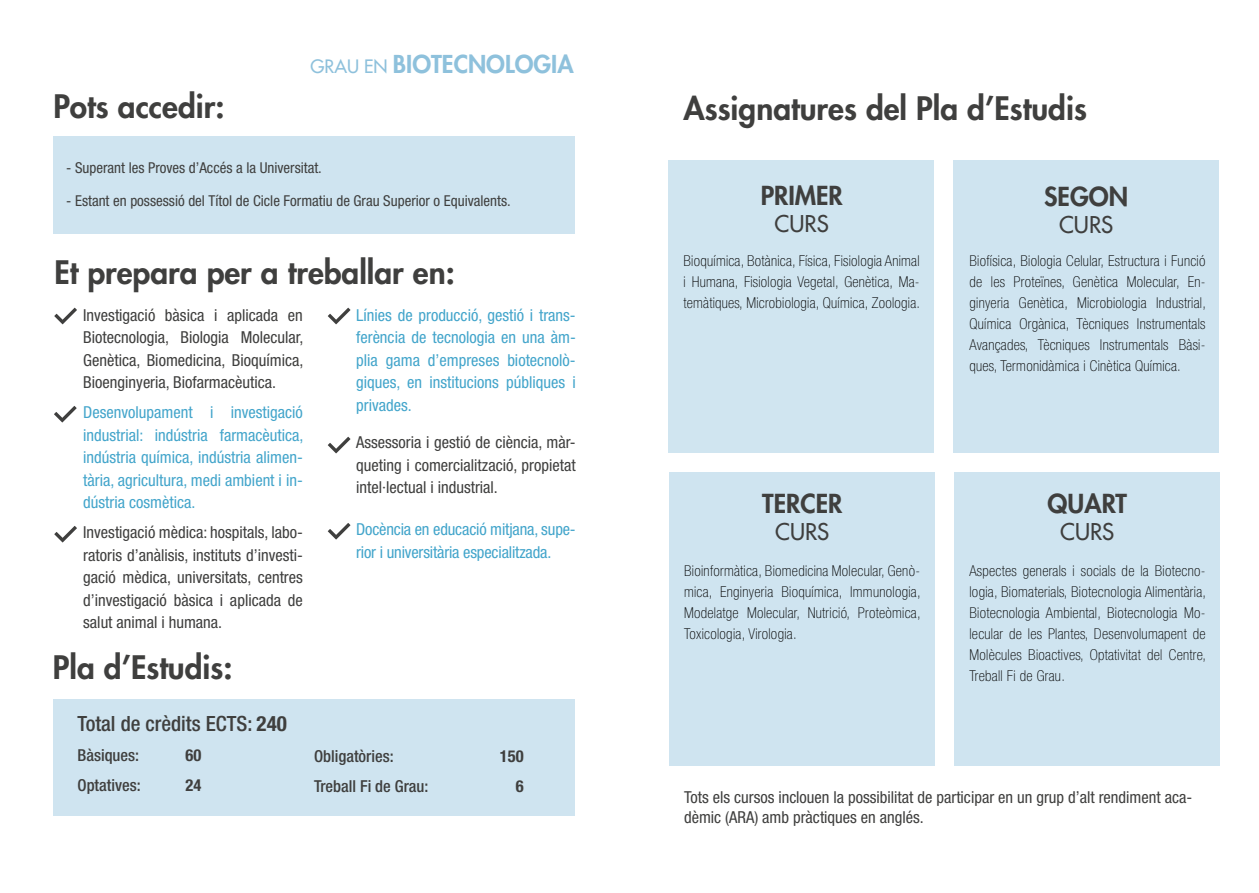
<style>
.page{position:relative;width:1259px;height:893px;background:#fff}
.page>*{position:absolute;margin:0;border:0;box-sizing:border-box;transform-origin:0 0}
.t1{font:800 31.5px "Futura Std";color:#3f3f3e}
.t2{font:800 25.5px "Futura Std";color:#3f3f3e}
.t3{font:800 24px "Futura Std";color:#8ec1dc}
.t4{font:500 22.5px "Futura Std";color:#3f3f3e}
.t5{font:500 condensed 21px "Helvetica Neue LT Std";color:#3f3f3e}
.t6{font:condensed 16.5px/22.5px "Helvetica Neue LT Std";color:#3f3f3e;text-align:justify}
.t7{font:condensed 16.5px/22.5px "Helvetica Neue LT Std";color:#43a5cb;text-align:justify}
.t8{font:500 condensed 16.5px "Helvetica Neue LT Std";color:#3f3f3e}
.t9{font:700 condensed 16.5px "Helvetica Neue LT Std";color:#3f3f3e}
.t10{font:100 condensed 15px/21px "Helvetica Neue LT Std";letter-spacing:.02em;color:#000;text-align:justify}
.t11{font:condensed 15px "Helvetica Neue LT Std";color:#3f3f3e}
.s1{font-weight:500;font-size:18px}
.s2{font-weight:700}
</style>
<div class="page">
<svg style="left:54px;top:308px;width:23px;height:16px"></svg>
<svg style="left:328px;top:308px;width:22px;height:16px"></svg>
<svg style="left:54px;top:406px;width:23px;height:16px"></svg>
<svg style="left:328px;top:523px;width:22px;height:17px"></svg>
<svg style="left:328px;top:437px;width:22px;height:16px"></svg>
<svg style="left:54px;top:526px;width:23px;height:16px"></svg>
<div style="left:53px;top:136px;width:521px;height:98px;background:#cfe4f0"></div>
<div style="left:53px;top:699px;width:521px;height:117px;background:#cfe4f0"></div>
<div style="left:954px;top:472px;width:266px;height:294px;background:#cfe4f0"></div>
<div style="left:669px;top:472px;width:266px;height:294px;background:#cfe4f0"></div>
<div style="left:953px;top:160px;width:266px;height:292px;background:#cfe4f0"></div>
<div style="left:668px;top:160px;width:266px;height:292px;background:#d0e5f0"></div>
<h1 class="t1" style="left:53px;top:87px;width:173px">Pots accedir:</h1>
<h3 class="t3" style="left:310px;top:49px;width:264px"><span class="s1">GRAU EN</span> BIOTECNOLOGIA</h3>
<p class="t11" style="left:66px;top:159px;width:257px">- Superant les Proves d’Accés a la Universitat.</p>
<p class="t11" style="left:66px;top:192px;width:446px">- Estant en possessió del Títol de Cicle Formatiu de Grau Superior o Equivalents.</p>
<h1 class="t1" style="left:54px;top:252px;width:402px">Et prepara per a treballar en:</h1>
<p class="t7" style="left:356px;top:303px;width:221px">Línies de producció, gestió i trans&shy;ferència de tecnologia en una àm&shy;plia gama d’empreses biotecnolò&shy;giques, en institucions públiques i privades.</p>
<p class="t6" style="left:356px;top:431px;width:221px">Assessoria i gestió de ciència, màr&shy;queting i comercialització, propietat intel·lectual i industrial.</p>
<p class="t7" style="left:356px;top:518px;width:221px">Docència en educació mitjana, supe&shy;rior i universitària especialitzada.</p>
<p class="t6" style="left:83px;top:303px;width:222px">Investigació bàsica i aplicada en Biotecnologia, Biologia Molecular, Genètica, Biomedicina, Bioquímica, Bioenginyeria, Biofarmacèutica.</p>
<p class="t7" style="left:83px;top:401px;width:222px">Desenvolupament i investigació industrial: indústria farmacèutica, indústria química, indústria alimen&shy;tària, agricultura, medi ambient i in&shy;dústria cosmètica.</p>
<p class="t6" style="left:83px;top:521px;width:221px">Investigació mèdica: hospitals, labo&shy;ratoris d’anàlisis, instituts d’investi&shy;gació mèdica, universitats, centres d’investigació bàsica i aplicada de salut animal i humana.</p>
<h1 class="t1" style="left:53px;top:648px;width:181px">Pla d’Estudis:</h1>
<h3 class="t5" style="left:77px;top:711px;width:211px">Total de crèdits ECTS: <span class="s2">240</span></h3>
<p class="t8" style="left:77px;top:745px;width:63px">Bàsiques:</p>
<p class="t9" style="left:185px;top:745px;width:17px">60</p>
<p class="t8" style="left:77px;top:775px;width:65px">Optatives:</p>
<p class="t9" style="left:185px;top:775px;width:17px">24</p>
<p class="t8" style="left:314px;top:747px;width:81px">Obligatòries:</p>
<p class="t9" style="left:500px;top:746px;width:25px">150</p>
<p class="t8" style="left:314px;top:777px;width:116px">Treball Fi de Grau:</p>
<p class="t9" style="left:516px;top:776px;width:9px">6</p>
<h1 class="t1" style="left:683px;top:89px;width:405px">Assignatures del Pla d’Estudis</h1>
<h2 class="t2" style="left:760px;top:180px;width:84px">PRIMER</h2>
<h3 class="t4" style="left:774px;top:210px;width:56px">CURS</h3>
<h2 class="t2" style="left:1044px;top:180px;width:85px">SEGON</h2>
<h3 class="t4" style="left:1059px;top:210px;width:56px">CURS</h3>
<p class="t10" style="left:683px;top:250px;width:238px">Bioquímica, Botànica, Física, Fisiologia Animal i Humana, Fisiologia Vegetal, Genètica, Ma&shy;temàtiques, Microbiologia, Química, Zoologia.</p>
<p class="t10" style="left:969px;top:250px;width:238px">Biofísica, Biologia Celular, Estructura i Funció de les Proteïnes, Genètica Molecular, En&shy;ginyeria Genètica, Microbiologia Industrial, Química Orgànica, Tècniques Instrumentals Avançades, Tècniques Instrumentals Bàsi&shy;ques, Termonidàmica i Cinètica Química.</p>
<h2 class="t2" style="left:762px;top:487px;width:82px">TERCER</h2>
<h3 class="t4" style="left:775px;top:518px;width:56px">CURS</h3>
<h2 class="t2" style="left:1047px;top:487px;width:81px">QUART</h2>
<h3 class="t4" style="left:1060px;top:518px;width:56px">CURS</h3>
<p class="t10" style="left:684px;top:560px;width:238px">Bioinformàtica, Biomedicina Molecular, Genò&shy;mica, Enginyeria Bioquímica, Immunologia, Modelatge Molecular, Nutrició, Proteòmica, Toxicologia, Virologia.</p>
<p class="t10" style="left:969px;top:560px;width:238px">Aspectes generals i socials de la Biotecno&shy;logia, Biomaterials, Biotecnologia Alimentària, Biotecnologia Ambiental, Biotecnologia Mo&shy;lecular de les Plantes, Desenvolumapent de Molècules Bioactives, Optativitat del Centre, Treball Fi de Grau.</p>
<p class="t6" style="left:684px;top:787px;width:509px;line-height:19.8px">Tots els cursos inclouen la possibilitat de participar en un grup d’alt rendiment aca&shy;dèmic (ARA) amb pràctiques en anglés.</p>
</div>
